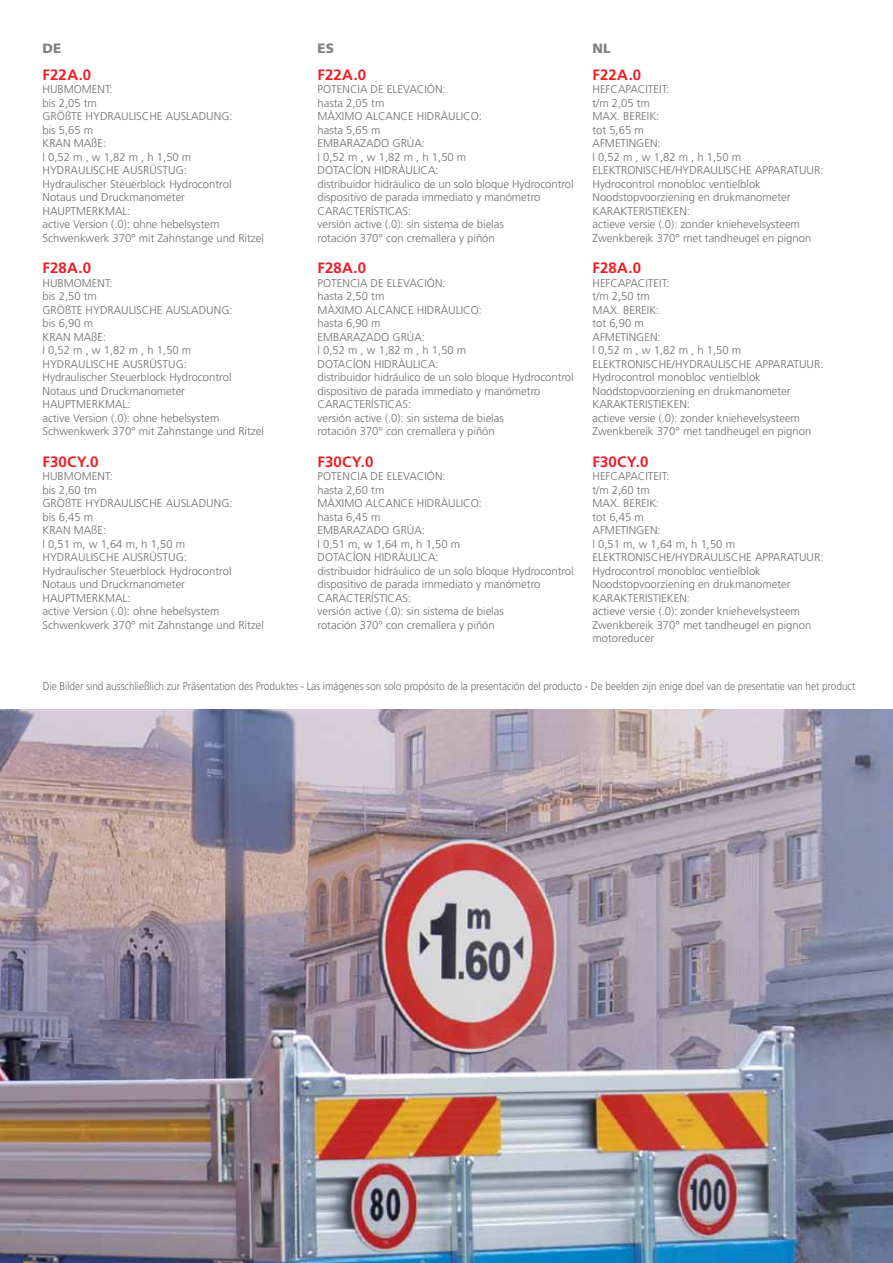
<style>
.page{position:relative;width:893px;height:1263px;background:#fff}
.page>*{position:absolute;margin:0;border:0;box-sizing:border-box;transform-origin:0 0}
.t1{font:700 15px "Frutiger";letter-spacing:.01em;color:#ed1d24}
.t2{font:900 13.5px "Frutiger";color:#808285}
.t3{font:300 11.25px/13.5px "Frutiger";color:#6d6e71}
.t4{font:300 11.25px "Frutiger";color:#6d6e71;scale:.9 1}
</style>
<div class="page">
<img style="left:0;top:709px;width:893px;height:554px">
<p class="t2" style="left:317px;top:40px;width:18px">ES</p>
<h1 class="t1" style="left:317px;top:66px;width:50px">F22A.0</h1>
<p class="t3" style="left:317px;top:83px;width:258px">POTENCIA DE ELEVACIÓN:<br>hasta 2,05 tm<br>MÀXIMO ALCANCE HIDRÀULICO:<br>hasta 5,65 m<br>EMBARAZADO GRÚA:<br>l 0,52 m , w 1,82 m , h 1,50 m<br>DOTACÍON HIDRÀULICA:<br>distribuidor hidráulico de un solo bloque Hydrocontrol dispositivo de parada immediato y manómetro<br>CARACTERÍSTICAS:<br>versión active (.0): sin sistema de bielas<br>rotación 370° con cremallera y piñón</p>
<h1 class="t1" style="left:317px;top:259px;width:50px">F28A.0</h1>
<p class="t3" style="left:317px;top:276px;width:258px">POTENCIA DE ELEVACIÓN:<br>hasta 2,50 tm<br>MÀXIMO ALCANCE HIDRÀULICO:<br>hasta 6,90 m<br>EMBARAZADO GRÚA:<br>l 0,52 m , w 1,82 m , h 1,50 m<br>DOTACÍON HIDRÀULICA:<br>distribuidor hidráulico de un solo bloque Hydrocontrol dispositivo de parada immediato y manómetro<br>CARACTERÍSTICAS:<br>versión active (.0): sin sistema de bielas<br>rotación 370° con cremallera y piñón</p>
<h1 class="t1" style="left:317px;top:453px;width:57px">F30CY.0</h1>
<p class="t3" style="left:317px;top:470px;width:258px">POTENCIA DE ELEVACIÓN:<br>hasta 2,60 tm<br>MÀXIMO ALCANCE HIDRÀULICO:<br>hasta 6,45 m<br>EMBARAZADO GRÚA:<br>l 0,51 m, w 1,64 m, h 1,50 m<br>DOTACÍON HIDRÀULICA:<br>distribuidor hidráulico de un solo bloque Hydrocontrol dispositivo de parada immediato y manómetro<br>CARACTERÍSTICAS:<br>versión active (.0): sin sistema de bielas<br>rotación 370° con cremallera y piñón</p>
<p class="t2" style="left:43px;top:40px;width:20px">DE</p>
<h1 class="t1" style="left:43px;top:66px;width:50px">F22A.0</h1>
<p class="t3" style="left:43px;top:83px;width:223px">HUBMOMENT:<br>bis 2,05 tm<br>GRÖßTE HYDRAULISCHE AUSLADUNG:<br>bis 5,65 m<br>KRAN MAßE:<br>l 0,52 m , w 1,82 m , h 1,50 m<br>HYDRAULISCHE AUSRÜSTUG:<br>Hydraulischer Steuerblock Hydrocontrol<br>Notaus und Druckmanometer<br>HAUPTMERKMAL:<br>active Version (.0): ohne hebelsystem<br>Schwenkwerk 370° mit Zahnstange und Ritzel</p>
<h1 class="t1" style="left:43px;top:259px;width:50px">F28A.0</h1>
<p class="t3" style="left:43px;top:276px;width:223px">HUBMOMENT:<br>bis 2,50 tm<br>GRÖßTE HYDRAULISCHE AUSLADUNG:<br>bis 6,90 m<br>KRAN MAßE:<br>l 0,52 m , w 1,82 m , h 1,50 m<br>HYDRAULISCHE AUSRÜSTUG:<br>Hydraulischer Steuerblock Hydrocontrol<br>Notaus und Druckmanometer<br>HAUPTMERKMAL:<br>active Version (.0): ohne hebelsystem<br>Schwenkwerk 370° mit Zahnstange und Ritzel</p>
<h1 class="t1" style="left:43px;top:453px;width:57px">F30CY.0</h1>
<p class="t3" style="left:43px;top:470px;width:223px">HUBMOMENT:<br>bis 2,60 tm<br>GRÖßTE HYDRAULISCHE AUSLADUNG:<br>bis 6,45 m<br>KRAN MAßE:<br>l 0,51 m, w 1,64 m, h 1,50 m<br>HYDRAULISCHE AUSRÜSTUG:<br>Hydraulischer Steuerblock Hydrocontrol<br>Notaus und Druckmanometer<br>HAUPTMERKMAL:<br>active Version (.0): ohne hebelsystem<br>Schwenkwerk 370° mit Zahnstange und Ritzel</p>
<p class="t2" style="left:592px;top:40px;width:20px">NL</p>
<h1 class="t1" style="left:592px;top:66px;width:50px">F22A.0</h1>
<p class="t3" style="left:592px;top:83px;width:232px">HEFCAPACITEIT:<br>t/m 2,05 tm<br>MAX. BEREIK:<br>tot 5,65 m<br>AFMETINGEN:<br>l 0,52 m , w 1,82 m , h 1,50 m<br>ELEKTRONISCHE/HYDRAULISCHE APPARATUUR:<br>Hydrocontrol monobloc ventielblok<br>Noodstopvoorziening en drukmanometer<br>KARAKTERISTIEKEN:<br>actieve versie (.0): zonder kniehevelsysteem<br>Zwenkbereik 370° met tandheugel en pignon</p>
<h1 class="t1" style="left:592px;top:259px;width:50px">F28A.0</h1>
<p class="t3" style="left:592px;top:276px;width:232px">HEFCAPACITEIT:<br>t/m 2,50 tm<br>MAX. BEREIK:<br>tot 6,90 m<br>AFMETINGEN:<br>l 0,52 m , w 1,82 m , h 1,50 m<br>ELEKTRONISCHE/HYDRAULISCHE APPARATUUR:<br>Hydrocontrol monobloc ventielblok<br>Noodstopvoorziening en drukmanometer<br>KARAKTERISTIEKEN:<br>actieve versie (.0): zonder kniehevelsysteem<br>Zwenkbereik 370° met tandheugel en pignon</p>
<h1 class="t1" style="left:592px;top:453px;width:57px">F30CY.0</h1>
<p class="t3" style="left:592px;top:470px;width:232px">HEFCAPACITEIT:<br>t/m 2,60 tm<br>MAX. BEREIK:<br>tot 6,45 m<br>AFMETINGEN:<br>l 0,51 m, w 1,64 m, h 1,50 m<br>ELEKTRONISCHE/HYDRAULISCHE APPARATUUR:<br>Hydrocontrol monobloc ventielblok<br>Noodstopvoorziening en drukmanometer<br>KARAKTERISTIEKEN:<br>actieve versie (.0): zonder kniehevelsysteem<br>Zwenkbereik 370° met tandheugel en pignon motoreducer</p>
<p class="t4" style="left:43px;top:680px;width:904px">Die Bilder sind ausschließlich zur Präsentation des Produktes - Las imágenes son solo propósito de la presentación del producto - De beelden zijn enige doel van de presentatie van het product</p>
</div>
